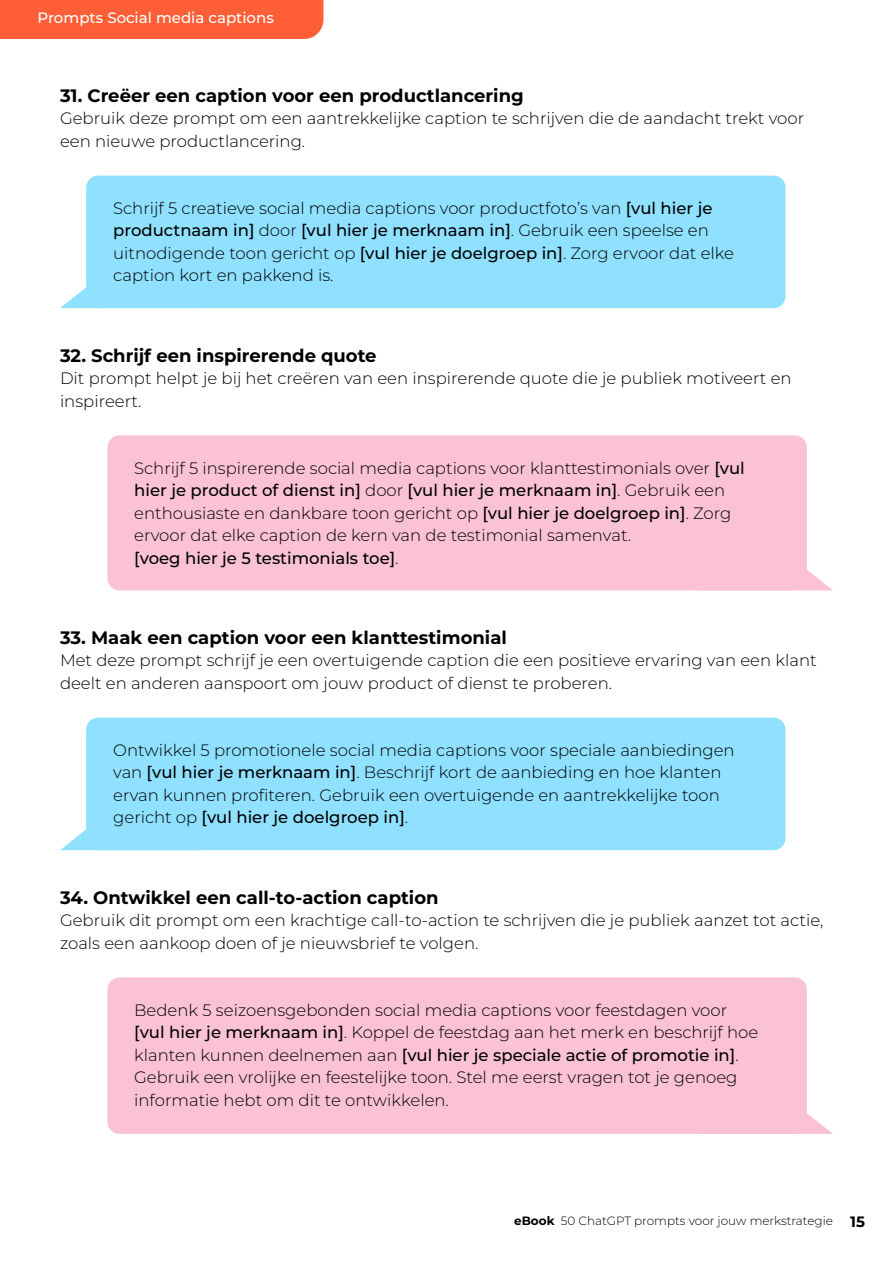
<style>
.page{position:relative;width:893px;height:1263px;background:#fff}
.page>*{position:absolute;margin:0;border:0;box-sizing:border-box;transform-origin:0 0}
.t1{font:700 18px "Montserrat";color:#000}
.t2{font:300 16.5px/22.5px "Montserrat";color:#000}
.t3{font:500 15px "Montserrat";color:#fff}
.t4{font:300 12px "Montserrat";color:#000}
.s1{font-weight:500}
.s2{font-weight:700}
.s3{font-weight:700;font-size:15px}
</style>
<div class="page">
<div style="left:86px;top:176px;width:699px;height:132px;background:#8fe1ff;border-radius:12px"></div>
<svg style="left:60px;top:265px;width:35px;height:43px"></svg>
<div style="left:107px;top:435px;width:700px;height:155px;background:#fac2d4;border-radius:12px"></div>
<svg style="left:798px;top:570px;width:34px;height:20px"></svg>
<div style="left:86px;top:718px;width:699px;height:132px;background:#8fe1ff;border-radius:12px"></div>
<svg style="left:60px;top:807px;width:35px;height:43px"></svg>
<div style="left:107px;top:977px;width:700px;height:157px;background:#fac2d4;border-radius:12px"></div>
<svg style="left:798px;top:1113px;width:35px;height:21px"></svg>
<div style="left:0;top:0;width:323px;height:39px;background:#ff5e36"></div>
<p class="t3" style="left:37px;top:12px;width:238px">Prompts Social media captions</p>
<p class="t1" style="left:60px;top:83px;width:465px">31. Creëer een caption voor een productlancering</p>
<p class="t2" style="left:60px;top:109px;width:746px">Gebruik deze prompt om een aantrekkelijke caption te schrijven die de aandacht trekt voor een nieuwe productlancering.</p>
<p class="t2" style="left:113px;top:198px;width:622px">Schrijf 5 creatieve social media captions voor productfoto’s van <span class="s1">[vul hier je productnaam in]</span> door <span class="s1">[vul hier je merknaam in]</span>. Gebruik een speelse en uitnodigende toon gericht op <span class="s1">[vul hier je doelgroep in]</span>. Zorg ervoor dat elke caption kort en pakkend is.</p>
<p class="t1" style="left:60px;top:343px;width:318px">32. Schrijf een inspirerende quote</p>
<p class="t2" style="left:60px;top:367px;width:733px">Dit prompt helpt je bij het creëren van een inspirerende quote die je publiek motiveert en inspireert.</p>
<p class="t2" style="left:134px;top:458px;width:612px">Schrijf 5 inspirerende social media captions voor klanttestimonials over <span class="s1">[vul hier je product of dienst in]</span> door <span class="s1">[vul hier je merknaam in]</span>. Gebruik een enthousiaste en dankbare toon gericht op <span class="s1">[vul hier je doelgroep in]</span>. Zorg ervoor dat elke caption de kern van de testimonial samenvat.<br><span class="s1">[voeg hier je 5 testimonials toe]</span>.</p>
<p class="t1" style="left:60px;top:625px;width:448px">33. Maak een caption voor een klanttestimonial</p>
<p class="t2" style="left:60px;top:651px;width:758px">Met deze prompt schrijf je een overtuigende caption die een positieve ervaring van een klant deelt en anderen aanspoort om jouw product of dienst te proberen.</p>
<p class="t2" style="left:113px;top:740px;width:623px">Ontwikkel 5 promotionele social media captions voor speciale aanbiedingen van <span class="s1">[vul hier je merknaam in]</span>. Beschrijf kort de aanbieding en hoe klanten ervan kunnen profiteren. Gebruik een overtuigende en aantrekkelijke toon gericht op <span class="s1">[vul hier je doelgroep in]</span>.</p>
<p class="t1" style="left:60px;top:885px;width:380px">34. Ontwikkel een call-to-action caption</p>
<p class="t2" style="left:60px;top:908px;width:765px">Gebruik dit prompt om een krachtige call-to-action te schrijven die je publiek aanzet tot actie, zoals een aankoop doen of je nieuwsbrief te volgen.</p>
<p class="t2" style="left:134px;top:1000px;width:626px">Bedenk 5 seizoensgebonden social media captions voor feestdagen voor <span class="s1">[vul hier je merknaam in]</span>. Koppel de feestdag aan het merk en beschrijf hoe klanten kunnen deelnemen aan <span class="s1">[vul hier je speciale actie of promotie in]</span>.<br>Gebruik een vrolijke en feestelijke toon. Stel me eerst vragen tot je genoeg informatie hebt om dit te ontwikkelen.</p>
<p class="t4" style="left:514px;top:1216px;width:352px"><span class="s2">eBook</span> 50 ChatGPT prompts voor jouw merkstrategie <span class="s3">15</span></p>
</div>
